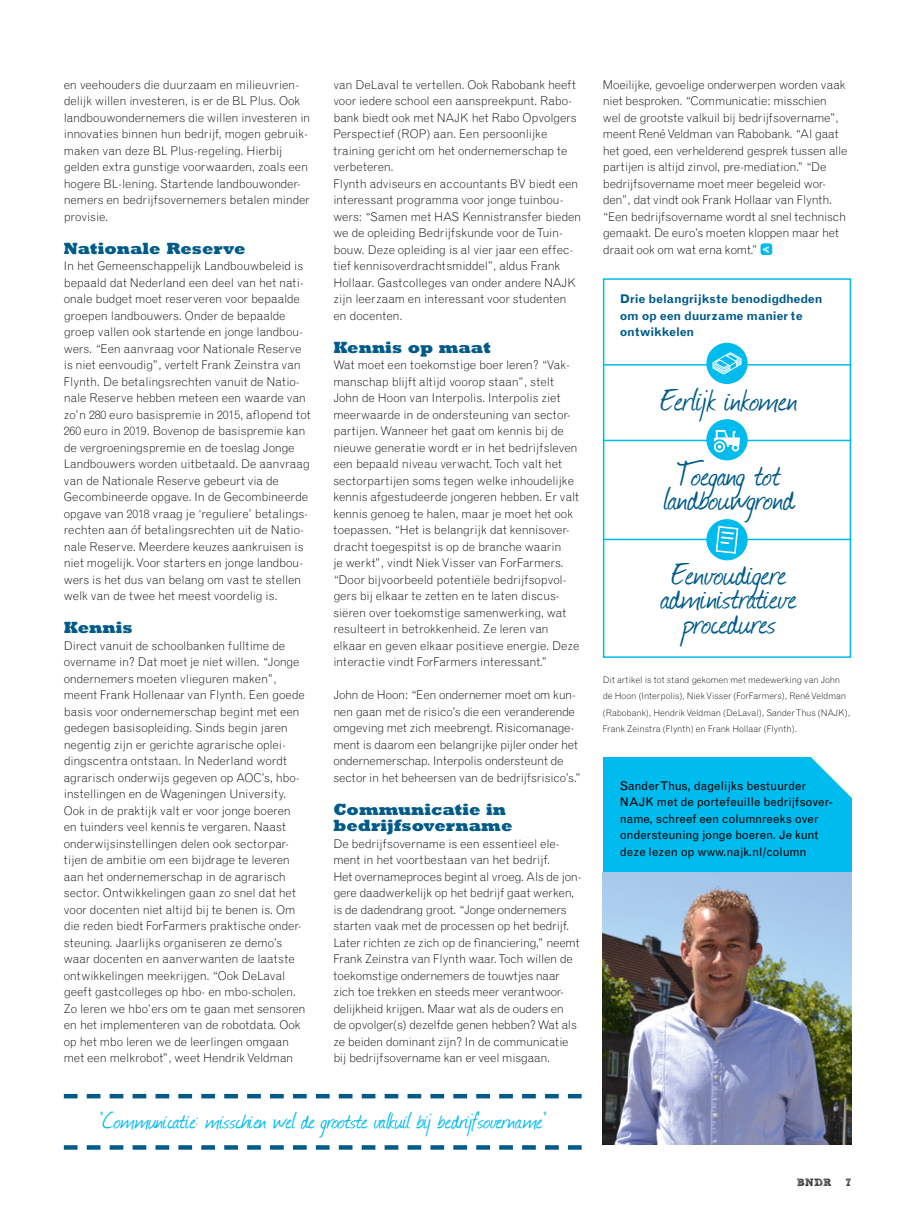
<style>
.page{position:relative;width:915px;height:1212px;background:#fff}
.page>*{position:absolute;margin:0;border:0;box-sizing:border-box;transform-origin:0 0}
.t1{font:37.5px/74.2px "Journal";letter-spacing:-.01em;color:#005b89;text-align:center}
.t2{font:27px "Journal";color:#0be}
.t3{font:800 16.5px/16.5px "Rockwell Std";color:#005b89}
.t4{font:300 12px/16.5px "Grotesque MT Std";letter-spacing:-.015em;color:#000}
.t5{font:12px/16.5px "Grotesque MT Std";letter-spacing:-.005em;color:#000}
.t6{font:700 12px/16.5px "Grotesque MT Std";letter-spacing:-.02em;color:#005b89}
.t7{font:700 10.5px "Sketch Block";color:#000}
.t8{font:300 9px/16.5px "Grotesque MT Std";letter-spacing:-.01em;color:#000}
</style>
<div class="page">
<hr style="left:602px;top:364px;width:248px;height:2px;background:#0be">
<hr style="left:602px;top:440px;width:248px;height:1px;background:#0be">
<hr style="left:602px;top:539px;width:248px;height:1px;background:#0be">
<div style="left:760px;top:243px;width:12px;height:12px;background:#0be;border-radius:3px"></div>
<svg style="left:762px;top:246px;width:6px;height:7px"></svg>
<div style="left:602px;top:278px;width:248px;height:380px;border:2px solid #0be"></div>
<svg style="left:64px;top:1094px;width:517px;height:4px"></svg>
<svg style="left:64px;top:1145px;width:517px;height:5px"></svg>
<div style="left:602px;top:757px;width:248px;height:388px;background:#0be"></div>
<img style="left:602px;top:872px;width:248px;height:273px">
<div style="left:706px;top:343px;width:41px;height:41px;background:#0be;border-radius:50%"></div>
<svg style="left:712px;top:352px;width:29px;height:22px"></svg>
<div style="left:706px;top:419px;width:41px;height:41px;background:#0be;border-radius:50%"></div>
<svg style="left:713px;top:430px;width:27px;height:22px"></svg>
<div style="left:706px;top:519px;width:41px;height:41px;background:#0be;border-radius:50%"></div>
<svg style="left:715px;top:526px;width:23px;height:28px"></svg>
<svg style="left:811px;top:757px;width:40px;height:41px"></svg>
<p class="t4" style="left:64px;top:76px;width:248px">en veehouders die duurzaam en milieuvrien&shy;delijk willen investeren, is er de BL Plus. Ook landbouwondernemers die willen investeren in innovaties binnen hun bedrijf, mogen gebruik&shy;maken van deze BL Plus-regeling. Hierbij gelden extra gunstige voorwaarden, zoals een hogere BL-lening. Startende landbouwonder&shy;nemers en bedrijfsovernemers betalen minder provisie.</p>
<h3 class="t3" style="left:64px;top:239px;width:183px">Nationale Reserve</h3>
<p class="t4" style="left:64px;top:258px;width:248px">In het Gemeenschappelijk Landbouwbeleid is bepaald dat Nederland een deel van het nati&shy;onale budget moet reserveren voor bepaalde groepen landbouwers. Onder de bepaalde groep vallen ook startende en jonge landbou&shy;wers. “Een aanvraag voor Nationale Reserve is niet eenvoudig”, vertelt Frank Zeinstra van Flynth. De betalingsrechten vanuit de Natio&shy;nale Reserve hebben meteen een waarde van zo’n 280 euro basispremie in 2015, aflopend tot 260 euro in 2019. Bovenop de basispremie kan de vergroeningspremie en de toeslag Jonge Landbouwers worden uitbetaald. De aanvraag van de Nationale Reserve gebeurt via de Gecombineerde opgave. In de Gecombineerde opgave van 2018 vraag je ‘reguliere’ betalings&shy;rechten aan óf betalingsrechten uit de Natio&shy;nale Reserve. Meerdere keuzes aankruisen is niet mogelijk. Voor starters en jonge landbou&shy;wers is het dus van belang om vast te stellen welk van de twee het meest voordelig is.</p>
<h3 class="t3" style="left:64px;top:619px;width:70px">Kennis</h3>
<p class="t4" style="left:64px;top:637px;width:243px">Direct vanuit de schoolbanken fulltime de overname in? Dat moet je niet willen. “Jonge ondernemers moeten vlieguren maken”, meent Frank Hollenaar van Flynth. Een goede basis voor ondernemerschap begint met een gedegen basisopleiding. Sinds begin jaren negentig zijn er gerichte agrarische oplei&shy;dingscentra ontstaan. In Nederland wordt agrarisch onderwijs gegeven op AOC’s, hbo&shy;instellingen en de Wageningen University.<br>Ook in de praktijk valt er voor jonge boeren en tuinders veel kennis te vergaren. Naast onderwijsinstellingen delen ook sectorpar&shy;tijen de ambitie om een bijdrage te leveren aan het ondernemerschap in de agrarisch sector. Ontwikkelingen gaan zo snel dat het voor docenten niet altijd bij te benen is. Om die reden biedt ForFarmers praktische onder&shy;steuning. Jaarlijks organiseren ze demo’s waar docenten en aanverwanten de laatste ontwikkelingen meekrijgen. “Ook DeLaval geeft gastcolleges op hbo- en mbo-scholen.<br>Zo leren we hbo’ers om te gaan met sensoren en het implementeren van de robotdata. Ook op het mbo leren we de leerlingen omgaan met een melkrobot”, weet Hendrik Veldman</p>
<p class="t4" style="left:333px;top:76px;width:249px">van DeLaval te vertellen. Ook Rabobank heeft voor iedere school een aanspreekpunt. Rabo&shy;bank biedt ook met NAJK het Rabo Opvolgers Perspectief (ROP) aan. Een persoonlijke training gericht om het ondernemerschap te verbeteren.<br>Flynth adviseurs en accountants BV biedt een interessant programma voor jonge tuinbou&shy;wers: “Samen met HAS Kennistransfer bieden we de opleiding Bedrijfskunde voor de Tuin&shy;bouw. Deze opleiding is al vier jaar een effec&shy;tief kennisoverdrachtsmiddel”, aldus Frank Hollaar. Gastcolleges van onder andere NAJK zijn leerzaam en interessant voor studenten en docenten.</p>
<h3 class="t3" style="left:333px;top:338px;width:159px">Kennis op maat</h3>
<p class="t4" style="left:333px;top:357px;width:247px">Wat moet een toekomstige boer leren? “Vak&shy;manschap blijft altijd voorop staan”, stelt John de Hoon van Interpolis. Interpolis ziet meerwaarde in de ondersteuning van sector&shy;partijen. Wanneer het gaat om kennis bij de nieuwe generatie wordt er in het bedrijfsleven een bepaald niveau verwacht. Toch valt het sectorpartijen soms tegen welke inhoudelijke kennis afgestudeerde jongeren hebben. Er valt kennis genoeg te halen, maar je moet het ook toepassen. “Het is belangrijk dat kennisover&shy;dracht toegespitst is op de branche waarin<br>je werkt”, vindt Niek Visser van ForFarmers. “Door bijvoorbeeld potentiële bedrijfsopvol&shy;gers bij elkaar te zetten en te laten discus&shy;siëren over toekomstige samenwerking, wat resulteert in betrokkenheid. Ze leren van elkaar en geven elkaar positieve energie. Deze interactie vindt ForFarmers interessant.”</p>
<p class="t4" style="left:333px;top:687px;width:249px">John de Hoon: “Een ondernemer moet om kun&shy;nen gaan met de risico’s die een veranderende omgeving met zich meebrengt. Risicomanage&shy;ment is daarom een belangrijke pijler onder het ondernemerschap. Interpolis ondersteunt de sector in het beheersen van de bedrijfsrisico’s.”</p>
<h3 class="t3" style="left:333px;top:800px;width:181px">Communicatie in bedrijfsovername</h3>
<p class="t4" style="left:333px;top:835px;width:250px">De bedrijfsovername is een essentieel ele&shy;ment in het voortbestaan van het bedrijf.<br>Het overnameproces begint al vroeg. Als de jon&shy;gere daadwerkelijk op het bedrijf gaat werken, is de dadendrang groot. “Jonge ondernemers starten vaak met de processen op het bedrijf.<br>Later richten ze zich op de financiering,” neemt Frank Zeinstra van Flynth waar. Toch willen de toekomstige ondernemers de touwtjes naar zich toe trekken en steeds meer verantwoor&shy;delijkheid krijgen. Maar wat als de ouders en<br>de opvolger(s) dezelfde genen hebben? Wat als ze beiden dominant zijn? In de communicatie bij bedrijfsovername kan er veel misgaan.</p>
<h2 class="t2" style="left:99px;top:1102px;width:448px">"Communicatie: misschien wel de grootste valkuil bij bedrijfsovername"</h2>
<p class="t4" style="left:602px;top:76px;width:246px">Moeilijke, gevoelige onderwerpen worden vaak niet besproken. “Communicatie: misschien wel de grootste valkuil bij bedrijfsovername”, meent René Veldman van Rabobank. “Al gaat het goed, een verhelderend gesprek tussen alle partijen is altijd zinvol, pre-mediation.” “De bedrijfsovername moet meer begeleid wor&shy;den”, dat vindt ook Frank Hollaar van Flynth. “Een bedrijfsovername wordt al snel technisch gemaakt. De euro’s moeten kloppen maar het draait ook om wat erna komt.”</p>
<p class="t6" style="left:619px;top:291px;width:204px">Drie belangrijkste benodigdheden om op een duurzame manier te ontwikkelen</p>
<h1 class="t1" style="left:660px;top:362px;width:138px">Eerlijk inkomen<br>Toegang tot</h1>
<h1 class="t1" style="left:663px;top:461px;width:132px;text-align:left">landbouwgrond<br>Eenvoudigere</h1>
<h1 class="t1" style="left:661px;top:560px;width:137px">administratieve</h1>
<h1 class="t1" style="left:681px;top:585px;width:96px">procedures</h1>
<p class="t8" style="left:602px;top:671px;width:249px">Dit artikel is tot stand gekomen met medewerking van John de Hoon (Interpolis), Niek Visser (ForFarmers), René Veldman (Rabobank), Hendrik Veldman (DeLaval), Sander Thus (NAJK), Frank Zeinstra (Flynth) en Frank Hollaar (Flynth).</p>
<p class="t5" style="left:619px;top:777px;width:214px">Sander Thus, dagelijks bestuurder NAJK met de portefeuille bedrijfsover&shy;name, schreef een columnreeks over ondersteuning jonge boeren. Je kunt deze lezen op www.najk.nl/column</p>
<p class="t7" style="left:796px;top:1176px;width:36px">BNDR</p>
<p class="t7" style="left:845px;top:1176px;width:7px">7</p>
</div>
